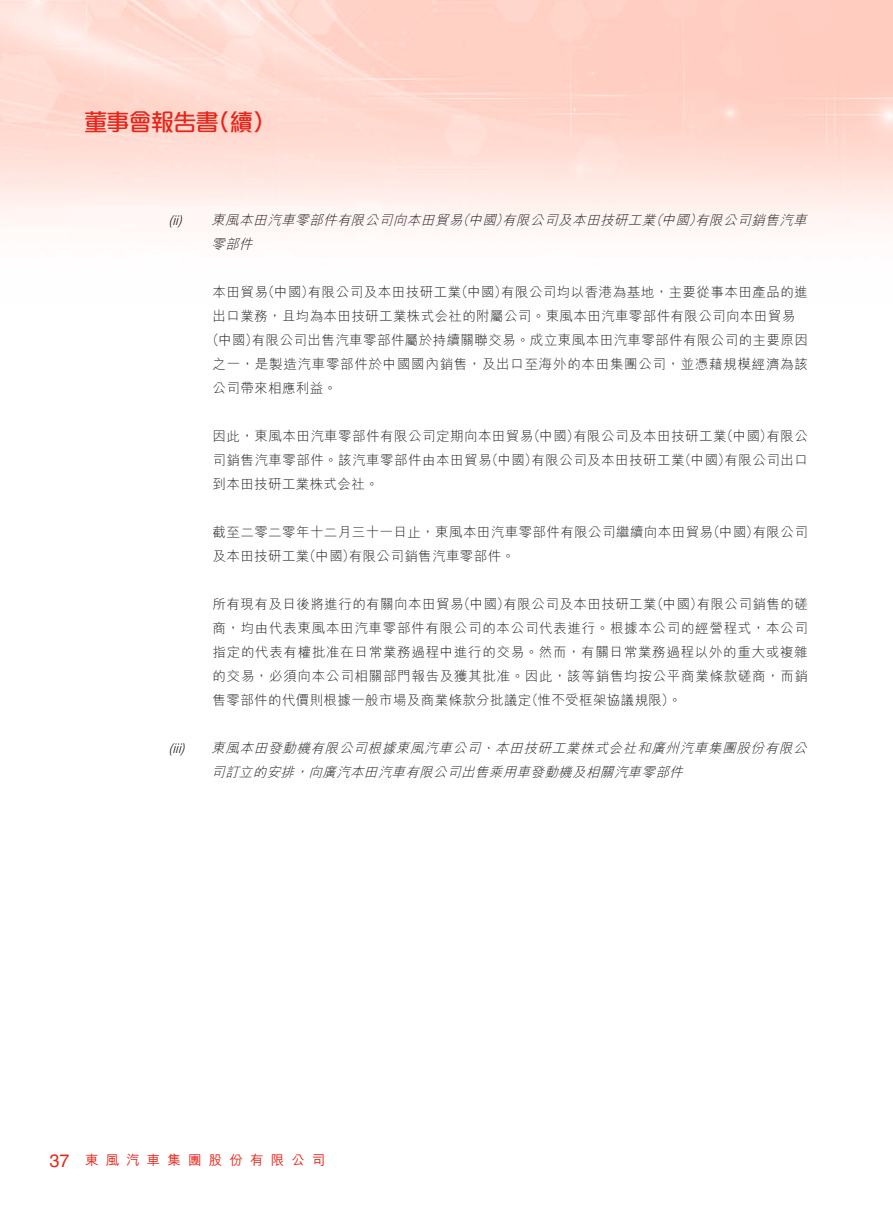
<style>
.page{position:relative;width:893px;height:1212px;background:#fff}
.page>*{position:absolute;margin:0;border:0;box-sizing:border-box;transform-origin:0 0}
.t1{font:500 24px "M Elle HK";letter-spacing:-.07em;color:#e72419}
.t2{font:18px "Helvetica LT Std";color:#e72419}
.t3{font:300 13.5px/24px "M Hei HK";letter-spacing:.035em;color:#231f20}
.t4{font:300 13.5px/24px "M Hei HK";letter-spacing:.055em;color:#231f20}
.t5{font:italic 300 13.5px "M Hei HK";color:#231f20}
.t6{font:500 13.5px "M Hei HK";letter-spacing:.53em;color:#e72419}
.t7{font:italic 300 13.5px "Helvetica Neue LT Std";color:#231f20}
</style>
<div class="page">
<h1 class="t1" style="left:84px;top:110px;width:137px">董事會報告書</h1>
<h1 class="t1" style="left:207px;top:110px;width:71px">（續(</h1>
<p class="t7" style="left:169px;top:212px;width:15px">i i(</p>
<p class="t7" style="left:178px;top:212px;width:5px">)</p>
<p class="t5" style="left:456px;top:213px;width:19px">（</p>
<p class="t5" style="left:495px;top:213px;width:19px">）</p>
<p class="t5" style="left:649px;top:213px;width:19px">（</p>
<p class="t5" style="left:688px;top:213px;width:19px">）</p>
<p class="t5" style="left:211px;top:213px;width:600px">東風本田汽車零部件有限公司向本田貿易中國有限公司及本田技研工業中國有限公司銷售汽車</p>
<p class="t5" style="left:211px;top:237px;width:46px">零部件</p>
<p class="t3" style="left:262px;top:280px;width:54px">（中國）</p>
<p class="t3" style="left:455px;top:280px;width:54px">（中國）</p>
<p class="t3" style="left:501px;top:280px;width:308px">有限公司均以香港為基地，主要從事本田產品的進</p>
<p class="t3" style="left:308px;top:280px;width:155px">有限公司及本田技研工業</p>
<p class="t3" style="left:213px;top:280px;width:57px">本田貿易</p>
<p class="t3" style="left:213px;top:304px;width:584px">出口業務，且均為本田技研工業株式会社的附屬公司。東風本田汽車零部件有限公司向本田貿易</p>
<p class="t3" style="left:252px;top:328px;width:558px">有限公司出售汽車零部件屬於持續關聯交易。成立東風本田汽車零部件有限公司的主要原因</p>
<p class="t4" style="left:213px;top:328px;width:597px;text-indent:-7px">（中國）<br>之一，是製造汽車零部件於中國國內銷售，及出口至海外的本田集團公司，並憑藉規模經濟為該公司帶來相應利益。</p>
<p class="t3" style="left:766px;top:424px;width:43px">有限公</p>
<p class="t3" style="left:527px;top:424px;width:54px">（中國）</p>
<p class="t3" style="left:720px;top:424px;width:54px">（中國）</p>
<p class="t3" style="left:213px;top:424px;width:322px">因此，東風本田汽車零部件有限公司定期向本田貿易</p>
<p class="t3" style="left:573px;top:424px;width:155px">有限公司及本田技研工業</p>
<p class="t3" style="left:485px;top:448px;width:54px">（中國）</p>
<p class="t3" style="left:678px;top:448px;width:54px">（中國）</p>
<p class="t3" style="left:213px;top:448px;width:280px">司銷售汽車零部件。該汽車零部件由本田貿易到本田技研工業株式会社。</p>
<p class="t3" style="left:724px;top:448px;width:85px">有限公司出口</p>
<p class="t3" style="left:531px;top:448px;width:155px">有限公司及本田技研工業</p>
<p class="t3" style="left:303px;top:520px;width:412px;text-indent:-90px">截至二零二零年十二月三十一日止，東風本田汽車零部件有限公司繼續向本田貿易（中國有限公司銷售汽車零部件。</p>
<p class="t3" style="left:707px;top:520px;width:54px">（中國）</p>
<p class="t3" style="left:753px;top:520px;width:57px">有限公司</p>
<p class="t3" style="left:342px;top:544px;width:15px">）</p>
<p class="t3" style="left:213px;top:544px;width:98px">及本田技研工業</p>
<p class="t7" style="left:169px;top:740px;width:17px">( )</p>
<p class="t7" style="left:172px;top:740px;width:14px">iii</p>
<p class="t3" style="left:457px;top:592px;width:54px">（中國）</p>
<p class="t3" style="left:650px;top:592px;width:54px">（中國）</p>
<p class="t3" style="left:213px;top:592px;width:253px">所有現有及日後將進行的有關向本田貿易</p>
<p class="t4" style="left:213px;top:616px;width:597px">商，均由代表東風本田汽車零部件有限公司的本公司代表進行。根據本公司的經營程式，本公司</p>
<p class="t3" style="left:213px;top:640px;width:597px">指定的代表有權批准在日常業務過程中進行的交易。然而，有關日常業務過程以外的重大或複雜</p>
<p class="t4" style="left:213px;top:664px;width:597px">的交易，必須向本公司相關部門報告及獲其批准。因此，該等銷售均按公平商業條款磋商，而銷</p>
<p class="t3" style="left:525px;top:688px;width:158px">（惟不受框架協議規限。(</p>
<p class="t3" style="left:504px;top:592px;width:155px">有限公司及本田技研工業</p>
<p class="t3" style="left:697px;top:592px;width:113px">有限公司銷售的磋</p>
<p class="t3" style="left:213px;top:688px;width:320px">售零部件的代價則根據一般市場及商業條款分批議定</p>
<p class="t5" style="left:495px;top:741px;width:317px">本田技研工業株式会社和廣州汽車集團股份有限公</p>
<p class="t5" style="left:211px;top:741px;width:274px">東風本田發動機有限公司根據東風汽車公司</p>
<p class="t5" style="left:481px;top:741px;width:19px">、</p>
<p class="t5" style="left:308px;top:765px;width:379px">向廣汽本田汽車有限公司出售乘用車發動機及相關汽車零部件</p>
<p class="t5" style="left:211px;top:765px;width:88px">司訂立的安排</p>
<p class="t5" style="left:294px;top:765px;width:19px">，</p>
<h2 class="t2" style="left:50px;top:1150px;width:22px">37</h2>
<p class="t6" style="left:85px;top:1150px;width:242px">東風汽車集團股份有限公司</p>
</div>
